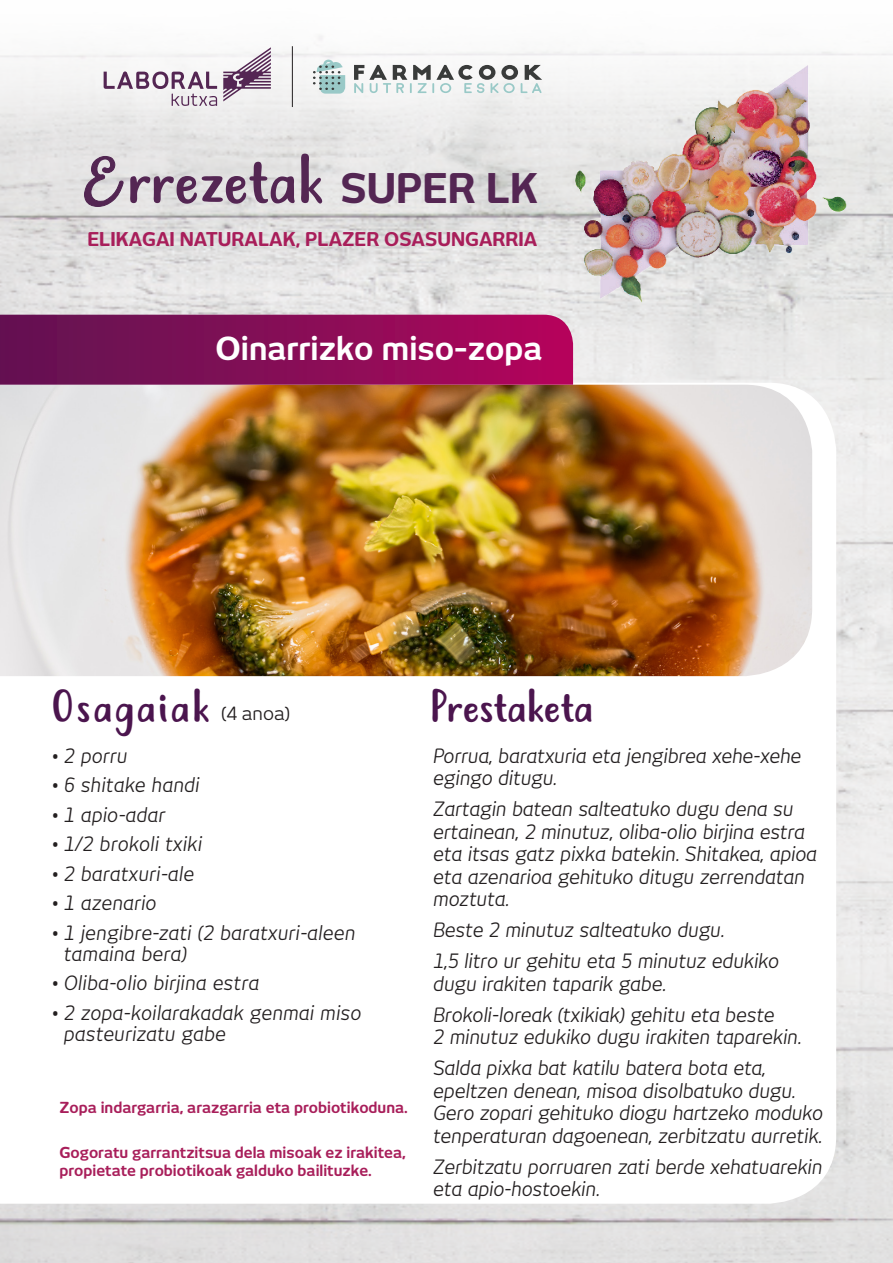
<style>
.page{position:relative;width:893px;height:1263px;background:#fff}
.page>*{position:absolute;margin:0;border:0;box-sizing:border-box;transform-origin:0 0}
.t1{font:41.7px "Justtellmewhat";letter-spacing:.05em;color:#4b154e}
.t2{font:41.7px "Justtellmewhat";color:#4b154e}
.TITULO_BASES{font:700 40.2px "New June";color:#542653}
.t3{font:700 31.5px "New June";color:#fff}
.t4{font:italic 19.5px/22.5px "New June";letter-spacing:-.015em;color:#231f20}
.TITULO_BASES-2{font:700 18.75px "New June";color:#a81e5a}
.t5{font:700 15px/18px "New June";color:#a81e5a}
.s1{font-family:"New June";font-size:18px;color:#231f20}
</style>
<div class="page">
<img style="left:0;top:385px;width:812px;height:291px">
<svg style="left:0;top:315px;width:573px;height:70px;background:#870d56"></svg>
<svg style="left:223px;top:47px;width:48px;height:54px"></svg>
<svg style="left:104px;top:71px;width:113px;height:35px"></svg>
<hr style="left:292px;top:46px;width:1px;height:61px;background:#231f20">
<svg style="left:313px;top:59px;width:32px;height:35px"></svg>
<svg style="left:354px;top:65px;width:188px;height:28px"></svg>
<img style="left:549px;top:56px;width:313px;height:285px">
<svg style="left:130px;top:154px;width:192px;height:50px;background:#b8abb7"></svg>
<svg style="left:84px;top:156px;width:40px;height:51px;background:#b09faf"></svg>
<p class="TITULO_BASES" style="left:340px;top:164px;width:199px">SUPER LK</p>
<p class="TITULO_BASES-2" style="left:87px;top:228px;width:451px">ELIKAGAI NATURALAK, PLAZER OSASUNGARRIA</p>
<p class="t3" style="left:215px;top:330px;width:328px">Oinarrizko miso-zopa</p>
<p class="t1" style="left:51px;top:681px;width:240px">Osagaiak <span class="s1">(4 anoa)</span></p>
<p class="t2" style="left:429px;top:681px;width:165px">Prestaketa</p>
<p class="t4" style="left:51px;top:744px;width:78px">• 2 porru</p>
<p class="t4" style="left:51px;top:773px;width:150px">• 6 shitake handi</p>
<p class="t4" style="left:51px;top:803px;width:116px">• 1 apio-adar</p>
<p class="t4" style="left:51px;top:832px;width:153px">• 1/2 brokoli txiki</p>
<p class="t4" style="left:51px;top:862px;width:145px">• 2 baratxuri-ale</p>
<p class="t4" style="left:51px;top:891px;width:107px">• 1 azenario</p>
<p class="t4" style="left:64px;top:922px;width:293px;line-height:21px;text-indent:-13px">• 1 jengibre-zati (2 baratxuri-aleen tamaina bera)</p>
<p class="t4" style="left:51px;top:971px;width:210px">• Oliba-olio birjina estra</p>
<p class="t4" style="left:64px;top:1002px;width:299px;line-height:21px;text-indent:-13px">• 2 zopa-koilarakadak genmai miso pasteurizatu gabe</p>
<p class="t5" style="left:60px;top:1098px;width:350px">Zopa indargarria, arazgarria eta probiotikoduna.</p>
<p class="t5" style="left:60px;top:1143px;width:348px">Gogoratu garrantzitsua dela misoak ez irakitea, propietate probiotikoak galduko bailituzke.</p>
<p class="t4" style="left:433px;top:744px;width:370px">Porrua, baratxuria eta jengibrea xehe-xehe egingo ditugu.</p>
<p class="t4" style="left:433px;top:797px;width:385px">Zartagin batean salteatuko dugu dena su ertainean, 2 minutuz, oliba-olio birjina estra eta itsas gatz pixka batekin. Shitakea, apioa eta azenarioa gehituko ditugu zerrendatan moztuta.</p>
<p class="t4" style="left:433px;top:918px;width:293px">Beste 2 minutuz salteatuko dugu.</p>
<p class="t4" style="left:433px;top:949px;width:348px">1,5 litro ur gehitu eta 5 minutuz edukiko dugu irakiten taparik gabe.</p>
<p class="t4" style="left:433px;top:1003px;width:370px">Brokoli-loreak (txikiak) gehitu eta beste<br>2 minutuz edukiko dugu irakiten taparekin.</p>
<p class="t4" style="left:433px;top:1056px;width:392px">Salda pixka bat katilu batera bota eta, epeltzen denean, misoa disolbatuko dugu.<br>Gero zopari gehituko diogu hartzeko moduko tenperaturan dagoenean, zerbitzatu aurretik.</p>
<p class="t4" style="left:433px;top:1155px;width:391px">Zerbitzatu porruaren zati berde xehatuarekin eta apio-hostoekin.</p>
</div>
